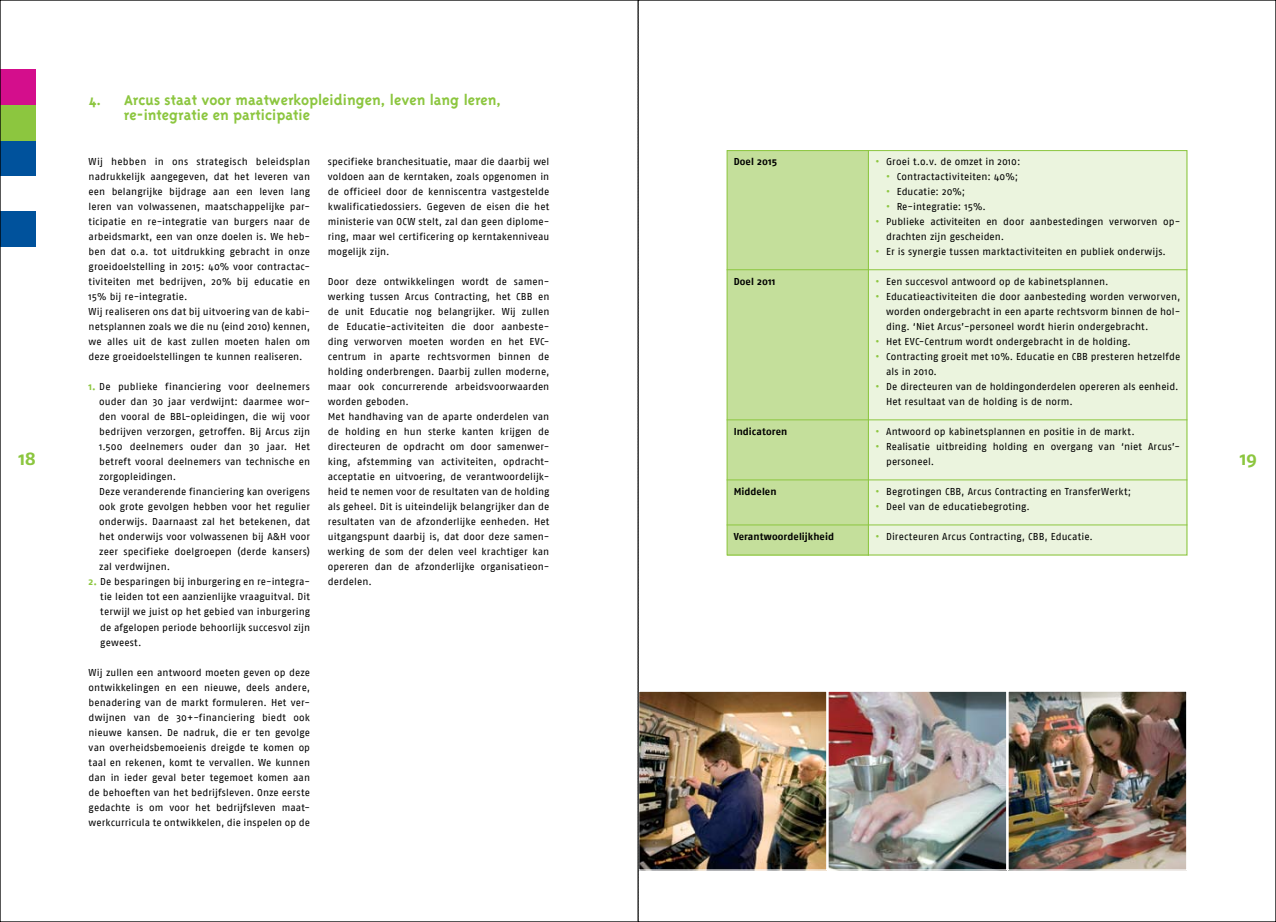
<style>
.page{position:relative;width:1276px;height:922px;background:#fff}
.page>*{position:absolute;margin:0;border:0;box-sizing:border-box;transform-origin:0 0}
.t1{font:700 18.75px "Fago No";color:#8cc63f}
.t2{font:700 16.25px/15px "Triplex";color:#8cc63f}
.t3{font:10px/15px "Fago No";letter-spacing:.01em;color:#000}
.t4{font:700 10px "Fago No";letter-spacing:.005em;color:#000}
.s1{font-weight:700;color:#8cc63f}
</style>
<div class="page">
<svg style="left:0;top:0;width:638px;height:921px"></svg>
<img style="left:639px;top:0;width:637px;height:921px">
<svg style="left:638px;top:0;width:1px;height:922px"></svg>
<h2 class="t2" style="left:124px;top:92px;width:379px;text-indent:-35px">4. Arcus staat voor maatwerkopleidingen, leven lang leren, re-integratie en participatie</h2>
<p class="t3" style="left:89px;top:154px;width:223px">Wij hebben in ons strategisch beleidsplan nadrukkelijk aangegeven, dat het leveren van een belangrijke bijdrage aan een leven lang leren van volwassenen, maatschappelijke par&shy;ticipatie en re-integratie van burgers naar de arbeidsmarkt, een van onze doelen is. We heb&shy;ben dat o.a. tot uitdrukking gebracht in onze groeidoelstelling in 2015: 40% voor contractac&shy;tiviteiten met bedrijven, 20% bij educatie en 15% bij re-integratie.<br>Wij realiseren ons dat bij uitvoering van de kabi&shy;netsplannen zoals we die nu (eind 2010) kennen, we alles uit de kast zullen moeten halen om deze groeidoelstellingen te kunnen realiseren.</p>
<p class="t3" style="left:99px;top:379px;width:212px;text-indent:-11px"><span class="s1">1.</span> De publieke financiering voor deelnemers ouder dan 30 jaar verdwijnt: daarmee wor&shy;den vooral de BBL-opleidingen, die wij voor bedrijven verzorgen, getroffen. Bij Arcus zijn 1.500 deelnemers ouder dan 30 jaar. Het betreft vooral deelnemers van technische en zorgopleidingen.<br>Deze veranderende financiering kan overigens ook grote gevolgen hebben voor het regulier onderwijs. Daarnaast zal het betekenen, dat het onderwijs voor volwassenen bij A&amp;H voor zeer specifieke doelgroepen (derde kansers) zal verdwijnen.</p>
<p class="t3" style="left:100px;top:574px;width:211px;text-align:justify;text-indent:-12px"><span class="s1">2.</span> De besparingen bij inburgering en re-integra&shy;tie leiden tot een aanzienlijke vraaguitval. Dit terwijl we juist op het gebied van inburgering de afgelopen periode behoorlijk succesvol zijn geweest.</p>
<p class="t3" style="left:89px;top:664px;width:223px;text-align:justify">Wij zullen een antwoord moeten geven op deze ontwikkelingen en een nieuwe, deels andere, benadering van de markt formuleren. Het ver&shy;dwijnen van de 30+-financiering biedt ook nieuwe kansen. De nadruk, die er ten gevolge van overheidsbemoeienis dreigde te komen op taal en rekenen, komt te vervallen. We kunnen dan in ieder geval beter tegemoet komen aan de behoeften van het bedrijfsleven. Onze eerste gedachte is om voor het bedrijfsleven maat&shy;werkcurricula te ontwikkelen, die inspelen op de</p>
<p class="t3" style="left:328px;top:154px;width:223px;text-align:justify">specifieke branchesituatie, maar die daarbij wel voldoen aan de kerntaken, zoals opgenomen in de officieel door de kenniscentra vastgestelde kwalificatiedossiers. Gegeven de eisen die het ministerie van OCW stelt, zal dan geen diplome&shy;ring, maar wel certificering op kerntakenniveau mogelijk zijn.</p>
<p class="t3" style="left:328px;top:274px;width:223px">Door deze ontwikkelingen wordt de samen&shy;werking tussen Arcus Contracting, het CBB en de unit Educatie nog belangrijker. Wij zullen de Educatie-activiteiten die door aanbeste&shy;ding verworven moeten worden en het EVC&shy;centrum in aparte rechtsvormen binnen de holding onderbrengen. Daarbij zullen moderne, maar ook concurrerende arbeidsvoorwaarden worden geboden.<br>Met handhaving van de aparte onderdelen van de holding en hun sterke kanten krijgen de directeuren de opdracht om door samenwer&shy;king, afstemming van activiteiten, opdracht&shy;acceptatie en uitvoering, de verantwoordelijk&shy;heid te nemen voor de resultaten van de holding als geheel. Dit is uiteindelijk belangrijker dan de resultaten van de afzonderlijke eenheden. Het uitgangspunt daarbij is, dat door deze samen&shy;werking de som der delen veel krachtiger kan opereren dan de afzonderlijke organisatieon&shy;derdelen.</p>
<p class="t3" style="left:875px;top:154px;width:146px"><span class="s1">•</span> Groei t.o.v. de omzet in 2010:</p>
<p class="t3" style="left:886px;top:169px;width:134px"><span class="s1">•</span> Contractactiviteiten: 40%;</p>
<p class="t3" style="left:886px;top:184px;width:81px"><span class="s1">•</span> Educatie: 20%;</p>
<p class="t3" style="left:886px;top:199px;width:101px"><span class="s1">•</span> Re-integratie: 15%.</p>
<p class="t3" style="left:886px;top:214px;width:296px;text-indent:-11px"><span class="s1">•</span> Publieke activiteiten en door aanbestedingen verworven op&shy;drachten zijn gescheiden.</p>
<p class="t3" style="left:875px;top:244px;width:292px"><span class="s1">•</span> Er is synergie tussen marktactiviteiten en publiek onderwijs.</p>
<p class="t3" style="left:875px;top:274px;width:234px"><span class="s1">•</span> Een succesvol antwoord op de kabinetsplannen.</p>
<p class="t3" style="left:886px;top:289px;width:296px;text-align:justify;text-indent:-11px"><span class="s1">•</span> Educatieactiviteiten die door aanbesteding worden verworven, worden ondergebracht in een aparte rechtsvorm binnen de hol&shy;ding. ‘Niet Arcus’-personeel wordt hierin ondergebracht.</p>
<p class="t3" style="left:875px;top:334px;width:257px"><span class="s1">•</span> Het EVC-Centrum wordt ondergebracht in de holding.</p>
<p class="t3" style="left:886px;top:349px;width:296px;text-indent:-11px"><span class="s1">•</span> Contracting groeit met 10%. Educatie en CBB presteren hetzelfde als in 2010.</p>
<p class="t3" style="left:886px;top:379px;width:294px;text-indent:-11px"><span class="s1">•</span> De directeuren van de holdingonderdelen opereren als eenheid.<br>Het resultaat van de holding is de norm.</p>
<p class="t3" style="left:875px;top:424px;width:261px"><span class="s1">•</span> Antwoord op kabinetsplannen en positie in de markt.</p>
<p class="t3" style="left:886px;top:439px;width:296px;text-indent:-11px"><span class="s1">•</span> Realisatie uitbreiding holding en overgang van ‘niet Arcus’- personeel.</p>
<p class="t3" style="left:875px;top:484px;width:257px"><span class="s1">•</span> Begrotingen CBB, Arcus Contracting en TransferWerkt;</p>
<p class="t3" style="left:875px;top:499px;width:156px"><span class="s1">•</span> Deel van de educatiebegroting.</p>
<p class="t3" style="left:875px;top:529px;width:219px"><span class="s1">•</span> Directeuren Arcus Contracting, CBB, Educatie.</p>
<p class="t4" style="left:733px;top:156px;width:45px">Doel 2015</p>
<p class="t4" style="left:733px;top:276px;width:43px">Doel 2011</p>
<p class="t4" style="left:733px;top:426px;width:55px">Indicatoren</p>
<h1 class="t1" style="left:19px;top:447px;width:19px">18</h1>
<h1 class="t1" style="left:1239px;top:447px;width:19px">19</h1>
<p class="t4" style="left:733px;top:486px;width:44px">Middelen</p>
<p class="t4" style="left:733px;top:531px;width:102px">Verantwoordelijkheid</p>
</div>
